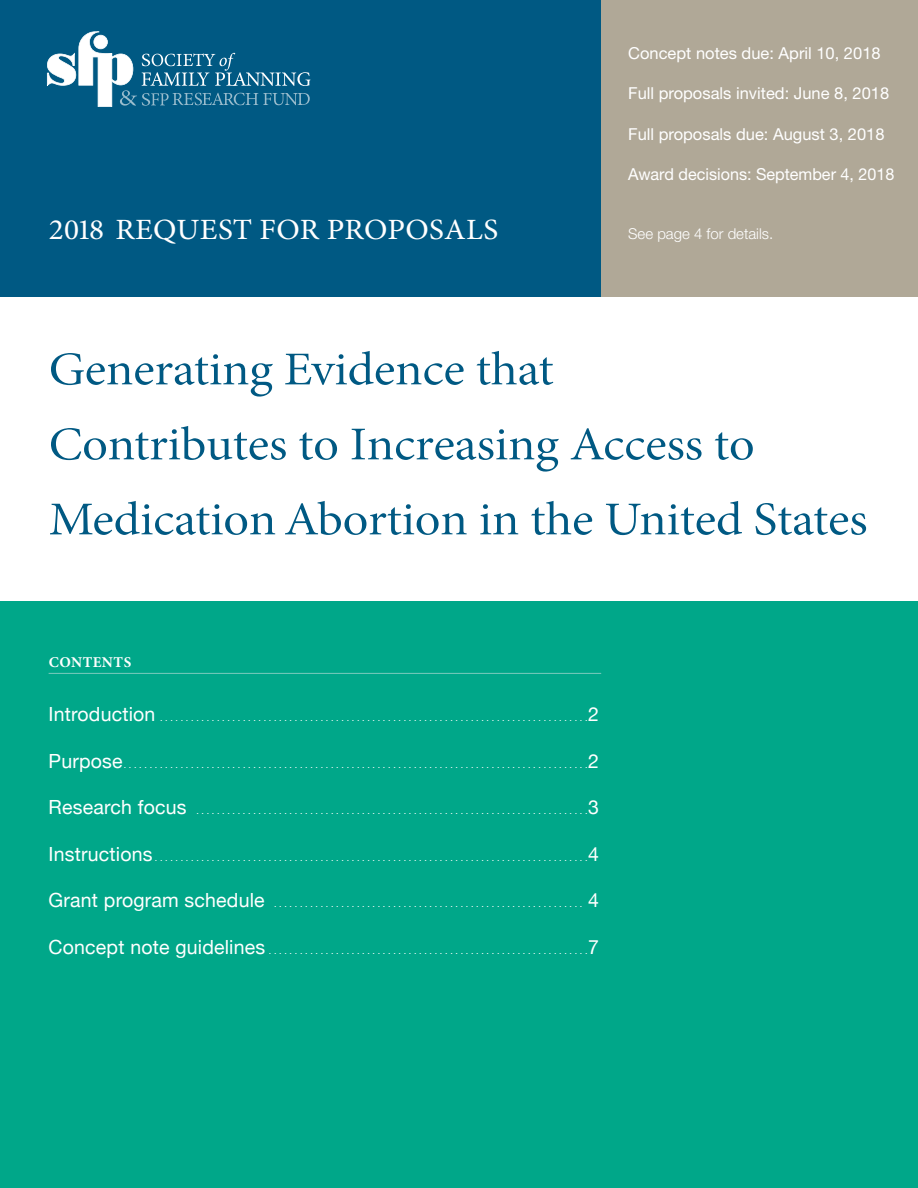
<style>
.page{position:relative;width:918px;height:1188px;background:#fff}
.page>*{position:absolute;margin:0;border:0;box-sizing:border-box;transform-origin:0 0}
.t1{font:300 47.4px/75px "Minion Pro";letter-spacing:-.01em;color:#005983;scale:1.08 1}
.hammer{font:29.4px "Minion Pro";letter-spacing:.01em;color:#fff;scale:1.06 1}
.t2{font:16.5px "Helvetica Neue";color:#fff}
.t3{font:300 15px "Helvetica Neue";color:#fff}
.t4{font:700 15px "Minion Pro";letter-spacing:.03em;color:#fff}
.contents{font:9px "Helvetica Neue";color:#fff}
.s1{font-size:19.5px}
</style>
<div class="page">
<div style="left:0;top:0;width:918px;height:297px;background:#005983"></div>
<div style="left:0;top:601px;width:918px;height:587px;background:#00a789"></div>
<svg style="left:47px;top:31px;width:264px;height:76px"></svg>
<div style="left:601px;top:0;width:317px;height:297px;background:#b0a897"></div>
<hr style="left:49px;top:673px;width:552px;height:1px;background:#7bcbbd">
<p class="hammer" style="left:49px;top:210px;width:426px">2018 REQUEST FOR PROPOSALS</p>
<p class="t2" style="left:628px;top:43px;width:254px">Concept notes due: April 10, 2018</p>
<p class="t2" style="left:628px;top:83px;width:263px">Full proposals invited: June 8, 2018</p>
<p class="t2" style="left:628px;top:124px;width:258px">Full proposals due: August 3, 2018</p>
<p class="t2" style="left:628px;top:164px;width:268px">Award decisions: September 4, 2018</p>
<p class="t3" style="left:628px;top:225px;width:147px">See page 4 for details.</p>
<p class="t1" style="left:49px;top:332px;width:760px">Generating Evidence that<br>Contributes to Increasing Access to<br>Medication Abortion in the United States</p>
<p class="t4" style="left:49px;top:652px;width:84px">CONTENTS</p>
<p class="contents" style="left:49px;top:712px;width:552px"><span class="s1">Introduction</span> . . . . . . . . . . . . . . . . . . . . . . . . . . . . . . . . . . . . . . . . . . . . . . . . . . . . . . . . . . . . . . . . . . . . . . . . . . . . . . . . . . <span class="s1">2</span></p>
<p class="contents" style="left:49px;top:758px;width:552px"><span class="s1">Purpose</span> . . . . . . . . . . . . . . . . . . . . . . . . . . . . . . . . . . . . . . . . . . . . . . . . . . . . . . . . . . . . . . . . . . . . . . . . . . . . . . . . . . . . . . . . . <span class="s1">2</span></p>
<p class="contents" style="left:49px;top:805px;width:552px"><span class="s1">Research focus</span> . . . . . . . . . . . . . . . . . . . . . . . . . . . . . . . . . . . . . . . . . . . . . . . . . . . . . . . . . . . . . . . . . . . . . . . . . . . <span class="s1">3</span></p>
<p class="contents" style="left:49px;top:851px;width:552px"><span class="s1">Instructions</span> . . . . . . . . . . . . . . . . . . . . . . . . . . . . . . . . . . . . . . . . . . . . . . . . . . . . . . . . . . . . . . . . . . . . . . . . . . . . . . . . . . . <span class="s1">4</span></p>
<p class="contents" style="left:49px;top:898px;width:552px"><span class="s1">Grant program schedule</span> . . . . . . . . . . . . . . . . . . . . . . . . . . . . . . . . . . . . . . . . . . . . . . . . . . . . . . . . . . . <span class="s1">4</span></p>
<p class="contents" style="left:49px;top:944px;width:552px"><span class="s1">Concept note guidelines</span> . . . . . . . . . . . . . . . . . . . . . . . . . . . . . . . . . . . . . . . . . . . . . . . . . . . . . . . . . . . . . <span class="s1">7</span></p>
</div>
